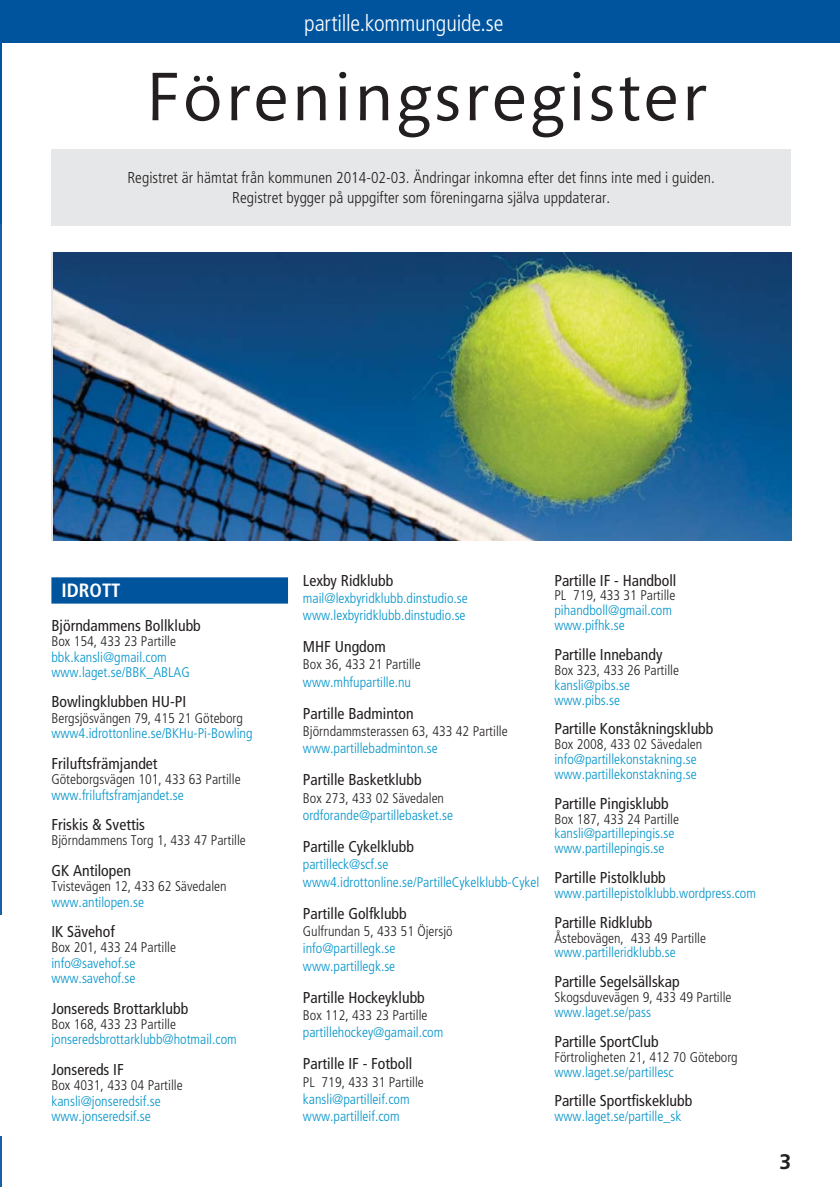
<style>
.page{position:relative;width:840px;height:1187px;background:#fff}
.page>*{position:absolute;margin:0;border:0;box-sizing:border-box;transform-origin:0 0}
.t1{font:70px "Mundo Sans Pro";letter-spacing:.05em;color:#231f20}
.t2{font:300 condensed 22.75px "Frutiger LT Std";letter-spacing:-.01em;color:#fff}
.t3{font:700 21px "Frutiger LT Std";color:#231f20}
.t4{font:700 condensed 19.25px "Frutiger LT Std";color:#fff}
.t5{font:condensed 15.75px "Frutiger LT Std";color:#231f20}
.t6{font:300 condensed 15.75px/19.2px "Frutiger LT Std";color:#231f20;text-align:center}
.t7{font:300 condensed 14px/17.3px "Frutiger LT Std";color:#0093ca}
.t8{font:300 condensed 14px "Frutiger LT Std";color:#231f20}
</style>
<div class="page">
<div style="left:2px;top:0;width:837px;height:27px;background:#00549e"></div>
<div style="left:2px;top:2px;width:837px;height:40px;background:#00549e"></div>
<div style="left:51px;top:149px;width:740px;height:76px;background:#e6e7e8"></div>
<div style="left:51px;top:577px;width:237px;height:26px;background:#00549e"></div>
<img style="left:53px;top:252px;width:738px;height:289px">
<hr style="left:0;top:0;width:2px;height:1187px;background:#00549e">
<svg style="left:0;top:224px;width:2px;height:963px"></svg>
<hr style="left:0;top:915px;width:2px;height:220px;background:#fff">
<h2 class="t2" style="left:304px;top:12px;width:201px">partille.kommunguide.se</h2>
<h1 class="t1" style="left:146px;top:55px;width:561px">Föreningsregister</h1>
<p class="t6" style="left:127px;top:169px;width:589px">Registret är hämtat från kommunen 2014-02-03. Ändringar inkomna efter det finns inte med i guiden.<br>Registret bygger på uppgifter som föreningarna själva uppdaterar.</p>
<h3 class="t4" style="left:61px;top:579px;width:61px">IDROTT</h3>
<p class="t5" style="left:51px;top:617px;width:151px">Björndammens Bollklubb</p>
<p class="t8" style="left:51px;top:634px;width:126px">Box 154, 433 23 Partille</p>
<p class="t7" style="left:51px;top:650px;width:140px;line-height:15.4px">bbk.kansli@gmail.com www.laget.se/BBK_ABLAG</p>
<p class="t5" style="left:51px;top:694px;width:136px">Bowlingklubben HU-PI</p>
<p class="t8" style="left:51px;top:711px;width:193px">Bergsjösvängen 79, 415 21 Göteborg</p>
<p class="t7" style="left:51px;top:725px;width:202px">www4.idrottonline.se/BKHu-Pi-Bowling</p>
<p class="t5" style="left:51px;top:755px;width:108px">Friluftsfrämjandet</p>
<p class="t8" style="left:51px;top:772px;width:191px">Göteborgsvägen 101, 433 63 Partille</p>
<p class="t7" style="left:51px;top:787px;width:134px">www.friluftsframjandet.se</p>
<p class="t5" style="left:51px;top:817px;width:95px">Friskis &amp; Svettis</p>
<p class="t8" style="left:51px;top:833px;width:196px">Björndammens Torg 1, 433 47 Partille</p>
<p class="t5" style="left:51px;top:862px;width:81px">GK Antilopen</p>
<p class="t8" style="left:51px;top:879px;width:177px">Tvistevägen 12, 433 62 Sävedalen</p>
<p class="t7" style="left:51px;top:894px;width:94px">www.antilopen.se</p>
<p class="t5" style="left:51px;top:924px;width:65px">IK Sävehof</p>
<p class="t8" style="left:51px;top:940px;width:126px">Box 201, 433 24 Partille</p>
<p class="t7" style="left:51px;top:956px;width:86px;line-height:15.4px">info@savehof.se www.savehof.se</p>
<p class="t5" style="left:51px;top:1000px;width:138px">Jonsereds Brottarklubb</p>
<p class="t8" style="left:51px;top:1017px;width:126px">Box 168, 433 23 Partille</p>
<p class="t7" style="left:51px;top:1031px;width:187px">jonseredsbrottarklubb@hotmail.com</p>
<p class="t5" style="left:51px;top:1061px;width:74px">Jonsereds IF</p>
<p class="t8" style="left:51px;top:1078px;width:133px">Box 4031, 433 04 Partille</p>
<p class="t7" style="left:51px;top:1094px;width:111px;line-height:15.4px">kansli@jonseredsif.se www.jonseredsif.se</p>
<p class="t5" style="left:303px;top:572px;width:92px">Lexby Ridklubb</p>
<p class="t7" style="left:303px;top:590px;width:166px">mail@lexbyridklubb.dinstudio.se www.lexbyridklubb.dinstudio.se</p>
<p class="t5" style="left:303px;top:639px;width:84px">MHF Ungdom</p>
<p class="t8" style="left:303px;top:658px;width:119px">Box 36, 433 21 Partille</p>
<p class="t7" style="left:303px;top:674px;width:110px">www.mhfupartille.nu</p>
<p class="t5" style="left:303px;top:706px;width:112px">Partille Badminton</p>
<p class="t8" style="left:303px;top:724px;width:206px">Björndammsterassen 63, 433 42 Partille</p>
<p class="t7" style="left:303px;top:740px;width:136px">www.partillebadminton.se</p>
<p class="t5" style="left:303px;top:772px;width:120px">Partille Basketklubb</p>
<p class="t8" style="left:303px;top:791px;width:143px">Box 273, 433 02 Sävedalen</p>
<p class="t7" style="left:303px;top:807px;width:151px">ordforande@partillebasket.se</p>
<p class="t5" style="left:303px;top:839px;width:113px">Partille Cykelklubb</p>
<p class="t7" style="left:303px;top:856px;width:238px">partilleck@scf.se www4.idrottonline.se/PartilleCykelklubb-Cykel</p>
<p class="t5" style="left:303px;top:905px;width:105px">Partille Golfklubb</p>
<p class="t8" style="left:303px;top:924px;width:151px">Gulfrundan 5, 433 51 Öjersjö</p>
<p class="t7" style="left:303px;top:940px;width:94px">info@partillegk.se www.partillegk.se</p>
<p class="t5" style="left:303px;top:989px;width:123px">Partille Hockeyklubb</p>
<p class="t8" style="left:303px;top:1008px;width:126px">Box 112, 433 23 Partille</p>
<p class="t7" style="left:303px;top:1024px;width:142px">partillehockey@gamail.com</p>
<p class="t5" style="left:303px;top:1056px;width:111px">Partille IF - Fotboll</p>
<p class="t8" style="left:303px;top:1075px;width:122px">PL 719, 433 31 Partille</p>
<p class="t7" style="left:303px;top:1091px;width:108px">kansli@partilleif.com www.partilleif.com</p>
<p class="t5" style="left:554px;top:572px;width:123px">Partille IF - Handboll</p>
<p class="t8" style="left:554px;top:589px;width:122px">PL 719, 433 31 Partille</p>
<p class="t7" style="left:554px;top:604px;width:119px;line-height:14.9px">pihandboll@gmail.com www.pifhk.se</p>
<p class="t5" style="left:554px;top:647px;width:109px">Partille Innebandy</p>
<p class="t8" style="left:554px;top:663px;width:126px">Box 323, 433 26 Partille</p>
<p class="t7" style="left:554px;top:678px;width:77px;line-height:14.9px">kansli@pibs.se www.pibs.se</p>
<p class="t5" style="left:554px;top:721px;width:160px">Partille Konståkningsklubb</p>
<p class="t8" style="left:554px;top:737px;width:149px">Box 2008, 433 02 Sävedalen</p>
<p class="t7" style="left:554px;top:752px;width:144px;line-height:14.9px">info@partillekonstakning.se www.partillekonstakning.se</p>
<p class="t5" style="left:554px;top:795px;width:116px">Partille Pingisklubb</p>
<p class="t8" style="left:554px;top:812px;width:126px">Box 187, 433 24 Partille</p>
<p class="t7" style="left:554px;top:827px;width:121px;line-height:14.9px">kansli@partillepingis.se www.partillepingis.se</p>
<p class="t5" style="left:554px;top:870px;width:113px">Partille Pistolklubb</p>
<p class="t7" style="left:554px;top:885px;width:203px">www.partillepistolklubb.wordpress.com</p>
<p class="t5" style="left:554px;top:914px;width:99px">Partille Ridklubb</p>
<p class="t8" style="left:554px;top:931px;width:153px">Åstebovägen, 433 49 Partille</p>
<p class="t7" style="left:554px;top:945px;width:123px">www.partilleridklubb.se</p>
<p class="t5" style="left:554px;top:974px;width:127px">Partille Segelsällskap</p>
<p class="t8" style="left:554px;top:990px;width:178px">Skogsduvevägen 9, 433 49 Partille</p>
<p class="t7" style="left:554px;top:1004px;width:98px">www.laget.se/pass</p>
<p class="t5" style="left:554px;top:1033px;width:106px">Partille SportClub</p>
<p class="t8" style="left:554px;top:1050px;width:185px">Förtroligheten 21, 412 70 Göteborg</p>
<p class="t7" style="left:554px;top:1064px;width:120px">www.laget.se/partillesc</p>
<p class="t5" style="left:554px;top:1093px;width:139px">Partille Sportfiskeklubb</p>
<p class="t7" style="left:554px;top:1108px;width:128px">www.laget.se/partille_sk</p>
<h3 class="t3" style="left:779px;top:1151px;width:13px">3</h3>
</div>
